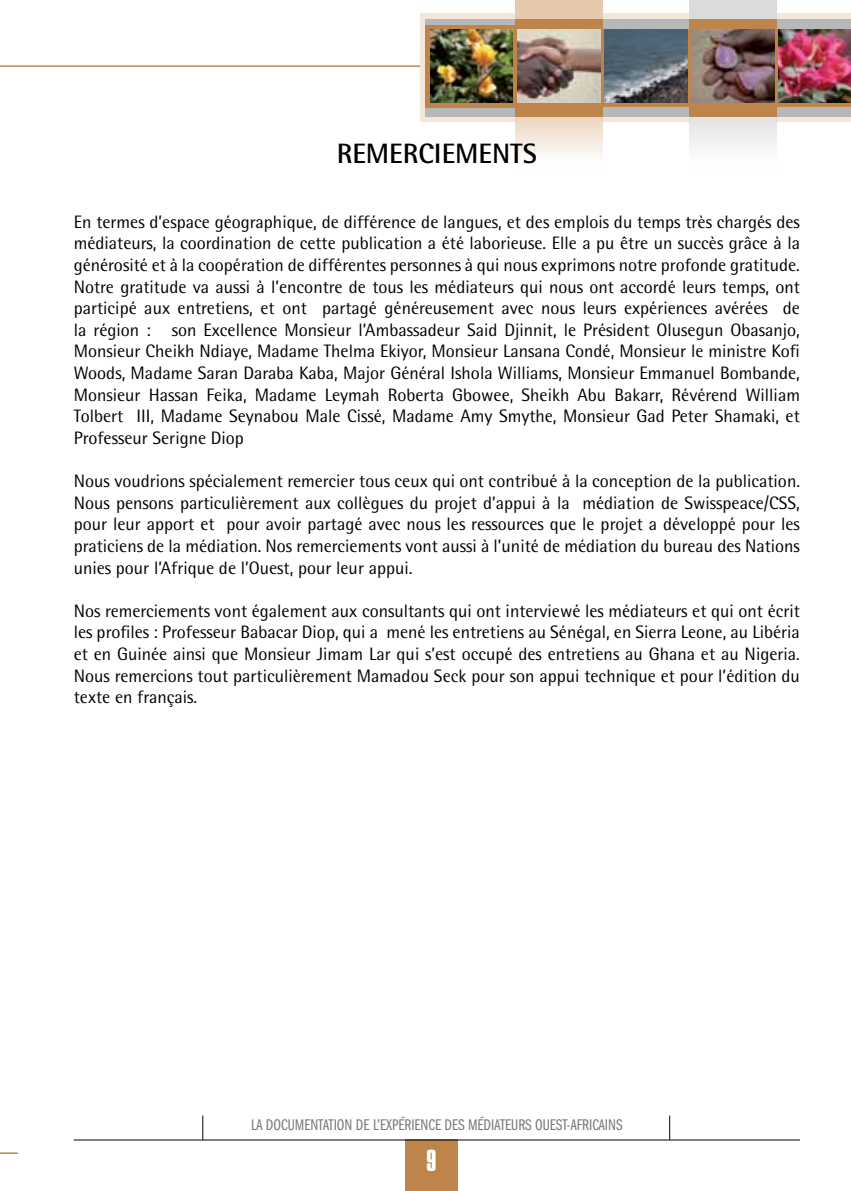
<style>
.page{position:relative;width:851px;height:1191px;background:#fff}
.page>*{position:absolute;margin:0;border:0;box-sizing:border-box;transform-origin:0 0}
.t1{font:32px "Compacta Plain";color:#fff}
.t2{font:700 28px "Rotis Semi Sans";color:#000}
.t3{font:18px/21.6px "Rotis Semi Sans";color:#000;text-align:justify}
.t4{font:16px "Franklin Gothic LT Book Cmpr";color:#757779}
</style>
<div class="page">
<hr style="left:0;top:65px;width:850px;height:2px;background:#bd854c">
<svg style="left:0;top:1152px;width:18px;height:2px"></svg>
<div style="left:601px;top:14px;width:88px;height:108px;background:#f4e6d9"></div>
<div style="left:420px;top:14px;width:95px;height:108px;background:#f4e6d9"></div>
<div style="left:776px;top:14px;width:74px;height:108px;background:#f4e6d9"></div>
<svg style="left:515px;top:0;width:88px;height:155px;background:#eedcca"></svg>
<svg style="left:689px;top:0;width:88px;height:147px"></svg>
<div style="left:425px;top:19px;width:92px;height:10px;background:#b6b8ba"></div>
<div style="left:425px;top:107px;width:92px;height:10px;background:#b6b8ba"></div>
<div style="left:425px;top:25px;width:425px;height:82px;background:#bd854c"></div>
<div style="left:405px;top:1139px;width:52px;height:52px;background:#bd854c"></div>
<hr style="left:74px;top:1139px;width:725px;height:1px;background:#000">
<img style="left:517px;top:29px;width:83px;height:74px">
<img style="left:604px;top:29px;width:83px;height:74px">
<img style="left:691px;top:29px;width:83px;height:74px">
<img style="left:778px;top:29px;width:72px;height:74px">
<img style="left:430px;top:29px;width:82px;height:74px">
<div style="left:603px;top:107px;width:87px;height:10px;background:#b6b8ba"></div>
<div style="left:515px;top:107px;width:88px;height:10px;background:#bd854c"></div>
<div style="left:777px;top:107px;width:73px;height:10px;background:#b6b8ba"></div>
<div style="left:603px;top:19px;width:86px;height:10px;background:#b6b8ba"></div>
<div style="left:776px;top:19px;width:74px;height:10px;background:#b6b8ba"></div>
<div style="left:689px;top:107px;width:88px;height:10px;background:#bd854c"></div>
<div style="left:515px;top:19px;width:88px;height:10px;background:#bd854c"></div>
<div style="left:689px;top:19px;width:87px;height:10px;background:#bd854c"></div>
<svg style="left:202px;top:1115px;width:1px;height:24px"></svg>
<svg style="left:669px;top:1115px;width:1px;height:24px"></svg>
<h2 class="t2" style="left:337px;top:136px;width:201px">REMERCIEMENTS</h2>
<p class="t3" style="left:74px;top:211px;width:727px">En termes d’espace géographique, de différence de langues, et des emplois du temps très chargés des médiateurs, la coordination de cette publication a été laborieuse. Elle a pu être un succès grâce à la générosité et à la coopération de différentes personnes à qui nous exprimons notre profonde gratitude.<br>Notre gratitude va aussi à l’encontre de tous les médiateurs qui nous ont accordé leurs temps, ont participé aux entretiens, et ont partagé généreusement avec nous leurs expériences avérées de la région : son Excellence Monsieur l’Ambassadeur Said Djinnit, le Président Olusegun Obasanjo, Monsieur Cheikh Ndiaye, Madame Thelma Ekiyor, Monsieur Lansana Condé, Monsieur le ministre Kofi Woods, Madame Saran Daraba Kaba, Major Général Ishola Williams, Monsieur Emmanuel Bombande, Monsieur Hassan Feika, Madame Leymah Roberta Gbowee, Sheikh Abu Bakarr, Révérend William Tolbert III, Madame Seynabou Male Cissé, Madame Amy Smythe, Monsieur Gad Peter Shamaki, et Professeur Serigne Diop</p>
<p class="t3" style="left:74px;top:470px;width:727px">Nous voudrions spécialement remercier tous ceux qui ont contribué à la conception de la publication.<br>Nous pensons particulièrement aux collègues du projet d’appui à la médiation de Swisspeace/CSS, pour leur apport et pour avoir partagé avec nous les ressources que le projet a développé pour les praticiens de la médiation. Nos remerciements vont aussi à l’unité de médiation du bureau des Nations unies pour l’Afrique de l’Ouest, pour leur appui.</p>
<p class="t3" style="left:74px;top:599px;width:727px">Nos remerciements vont également aux consultants qui ont interviewé les médiateurs et qui ont écrit les profiles : Professeur Babacar Diop, qui a mené les entretiens au Sénégal, en Sierra Leone, au Libéria et en Guinée ainsi que Monsieur Jimam Lar qui s’est occupé des entretiens au Ghana et au Nigeria.<br>Nous remercions tout particulièrement Mamadou Seck pour son appui technique et pour l’édition du texte en français.</p>
<p class="t4" style="left:251px;top:1115px;width:373px">LA DOCUMENTATION DE L’EXPÉRIENCE DES MÉDIATEURS OUEST-AFRICAINS</p>
<h1 class="t1" style="left:426px;top:1143px;width:12px">9</h1>
</div>
